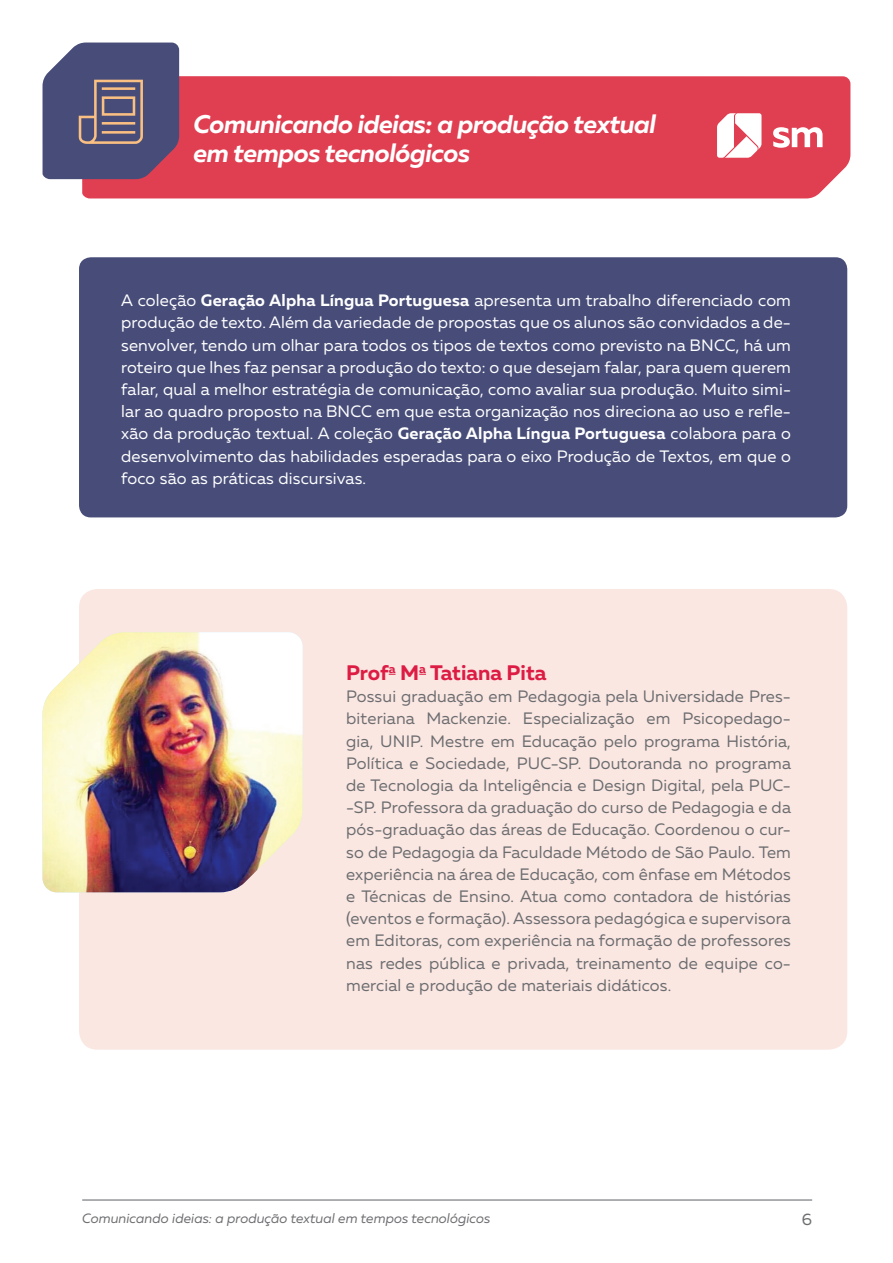
<style>
.page{position:relative;width:893px;height:1263px;background:#fff}
.page>*{position:absolute;margin:0;border:0;box-sizing:border-box;transform-origin:0 0}
.t1{font:italic 700 25.5px/28.5px "Muller";letter-spacing:-.02em;color:#fff}
.t2{font:700 21px "Muller";color:#dd1c44}
.t3{font:16.5px/22.2px "Muller";letter-spacing:.01em;color:#6c6d70;text-align:justify}
.t4{font:16.5px/22.2px "Muller";letter-spacing:.01em;color:#fff;text-align:justify}
.t5{font:italic 13.5px "Muller";color:#6c6d70}
.s1{font-weight:700}
</style>
<div class="page">
<div style="left:82px;top:76px;width:768px;height:122px;background:#e03e51"></div>
<svg style="left:773px;top:127px;width:49px;height:21px"></svg>
<svg style="left:717px;top:113px;width:44px;height:45px"></svg>
<hr style="left:82px;top:1199px;width:730px;height:2px;background:#939598">
<div style="left:79px;top:589px;width:768px;height:461px;background:#fbe7e2;border-radius:19px"></div>
<div style="left:79px;top:257px;width:768px;height:260px;background:#474d78;border-radius:12px"></div>
<img style="left:43px;top:632px;width:260px;height:260px">
<svg style="left:43px;top:43px;width:136px;height:136px"></svg>
<h1 class="t1" style="left:194px;top:110px;width:464px">Comunicando ideias: a produção textual em tempos tecnológicos</h1>
<p class="t4" style="left:121px;top:289px;width:671px">A coleção <span class="s1">Geração Alpha Língua Portuguesa</span> apresenta um trabalho diferenciado com produção de texto. Além da variedade de propostas que os alunos são convidados a de&shy;senvolver, tendo um olhar para todos os tipos de textos como previsto na BNCC, há um roteiro que lhes faz pensar a produção do texto: o que desejam falar, para quem querem falar, qual a melhor estratégia de comunicação, como avaliar sua produção. Muito simi&shy;lar ao quadro proposto na BNCC em que esta organização nos direciona ao uso e refle&shy;xão da produção textual. A coleção <span class="s1">Geração Alpha Língua Portuguesa</span> colabora para o desenvolvimento das habilidades esperadas para o eixo Produção de Textos, em que o foco são as práticas discursivas.</p>
<p class="t2" style="left:346px;top:659px;width:202px">Prof<sup>a</sup> M<sup>a</sup> Tatiana Pita</p>
<p class="t3" style="left:346px;top:685px;width:446px">Possui graduação em Pedagogia pela Universidade Pres&shy;biteriana Mackenzie. Especialização em Psicopedago&shy;gia, UNIP. Mestre em Educação pelo programa História, Política e Sociedade, PUC-SP. Doutoranda no programa de Tecnologia da Inteligência e Design Digital, pela PUC--SP. Professora da graduação do curso de Pedagogia e da pós-graduação das áreas de Educação. Coordenou o cur&shy;so de Pedagogia da Faculdade Método de São Paulo. Tem experiência na área de Educação, com ênfase em Métodos e Técnicas de Ensino. Atua como contadora de histórias (eventos e formação). Assessora pedagógica e supervisora em Editoras, com experiência na formação de professores nas redes pública e privada, treinamento de equipe co&shy;mercial e produção de materiais didáticos.</p>
<p class="t5" style="left:82px;top:1209px;width:410px">Comunicando ideias: a produção textual em tempos tecnológicos</p>
<p class="t3" style="left:802px;top:1208px;width:12px">6</p>
</div>
